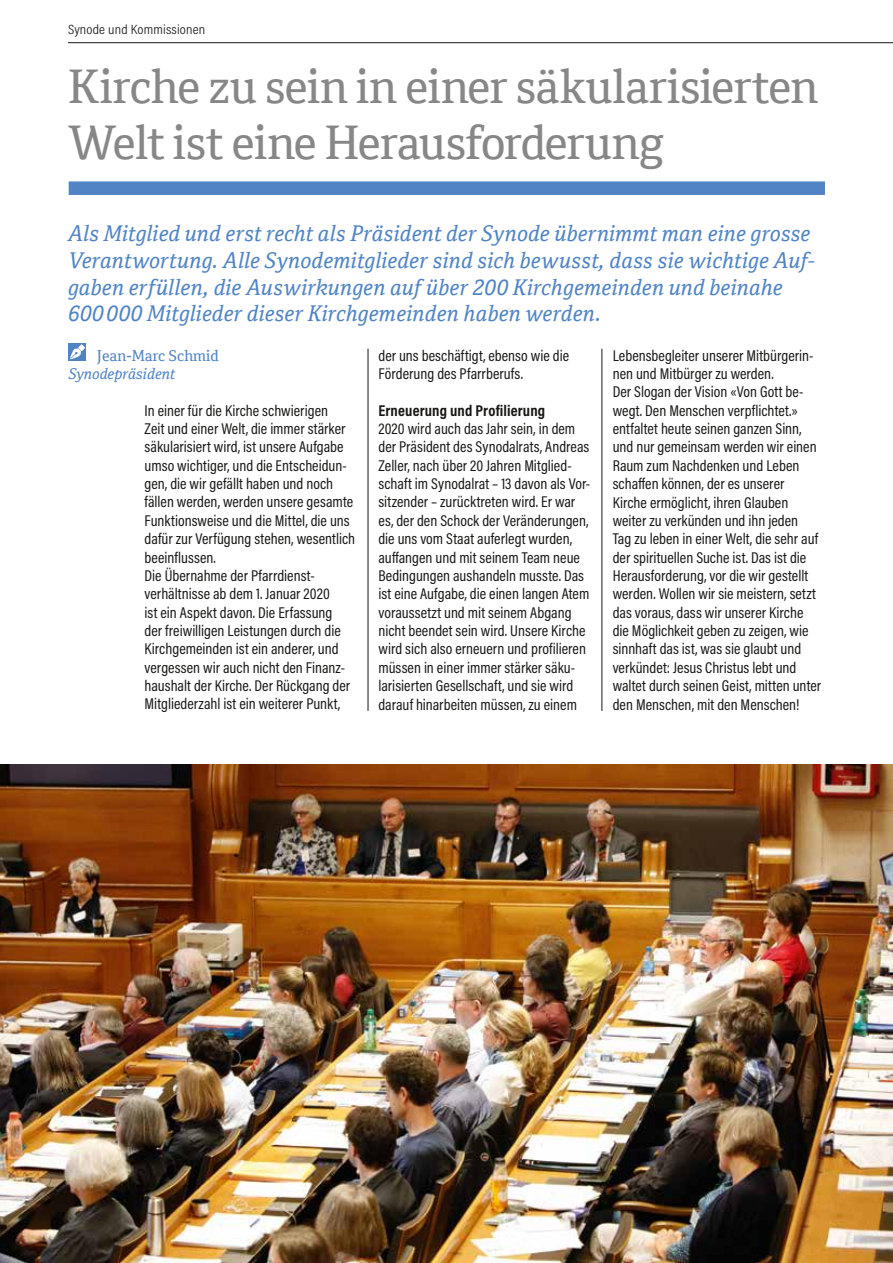
<style>
.page{position:relative;width:893px;height:1263px;background:#fff}
.page>*{position:absolute;margin:0;border:0;box-sizing:border-box;transform-origin:0 0}
.t1{font:46.5px/55.8px "Cordale";letter-spacing:-.015em;color:#868786}
.t2{font:italic 21.75px/26.7px "Cordale";letter-spacing:.005em;color:#5184c4}
.t3{font:15.75px/18.3px "Acumin Pro Cond";color:#181716}
.t4{font:700 15.75px "Acumin Pro Cond";letter-spacing:.01em;color:#181716}
.t5{font:15px "Cordale";color:#5184c4}
.t6{font:italic 15px "Cordale";letter-spacing:-.005em;color:#5184c4}
.t7{font:300 13.5px "Acumin Pro Cond";letter-spacing:.01em;color:#181716;scale:1.1 1}
</style>
<div class="page">
<hr style="left:68px;top:42px;width:825px;height:1px;background:#181716">
<div style="left:68px;top:343px;width:18px;height:18px;background:#5184c4"></div>
<svg style="left:69px;top:348px;width:12px;height:12px"></svg>
<svg style="left:78px;top:344px;width:7px;height:7px"></svg>
<img style="left:0;top:764px;width:893px;height:499px">
<div style="left:69px;top:181px;width:756px;height:14px;background:#5184c4"></div>
<hr style="left:368px;top:349px;width:1px;height:362px;background:#181716">
<hr style="left:602px;top:349px;width:1px;height:362px;background:#181716">
<p class="t7" style="left:68px;top:21px;width:126px">Synode und Kommissionen</p>
<h1 class="t1" style="left:68px;top:59px;width:752px">Kirche zu sein in einer säkularisierten<br>Welt ist eine Herausforderung</h1>
<p class="t2" style="left:68px;top:220px;width:748px">Als Mitglied und erst recht als Präsident der Synode übernimmt man eine grosse Verantwortung. Alle Synodemitglieder sind sich bewusst, dass sie wichtige Auf&shy;gaben erfüllen, die Auswirkungen auf über 200 Kirchgemeinden und beinahe 600000 Mitglieder dieser Kirchgemeinden haben werden.</p>
<p class="t5" style="left:97px;top:347px;width:123px">Jean-Marc Schmid</p>
<p class="t6" style="left:68px;top:365px;width:108px">Synodepräsident</p>
<p class="t3" style="left:145px;top:401px;width:212px">In einer für die Kirche schwierigen<br>Zeit und einer Welt, die immer stärker säkularisiert wird, ist unsere Aufgabe umso wichtiger, und die Entscheidun&shy;gen, die wir gefällt haben und noch fällen werden, werden unsere gesamte Funktionsweise und die Mittel, die uns dafür zur Verfügung stehen, wesentlich beeinflussen.<br>Die Übernahme der Pfarrdienst&shy;verhältnisse ab dem 1. Januar 2020<br>ist ein Aspekt davon. Die Erfassung<br>der freiwilligen Leistungen durch die Kirchgemeinden ist ein anderer, und vergessen wir auch nicht den Finanz&shy;haushalt der Kirche. Der Rückgang der Mitgliederzahl ist ein weiterer Punkt,</p>
<p class="t3" style="left:378px;top:346px;width:192px">der uns beschäftigt, ebenso wie die<br>Förderung des Pfarrberufs.</p>
<p class="t4" style="left:378px;top:400px;width:168px">Erneuerung und Profilierung</p>
<p class="t3" style="left:378px;top:419px;width:213px">2020 wird auch das Jahr sein, in dem der Präsident des Synodalrats, Andreas Zeller, nach über 20 Jahren Mitglied&shy;schaft im Synodalrat – 13 davon als Vor&shy;sitzender – zurücktreten wird. Er war es, der den Schock der Veränderungen, die uns vom Staat auferlegt wurden, auffangen und mit seinem Team neue Bedingungen aushandeln musste. Das ist eine Aufgabe, die einen langen Atem voraussetzt und mit seinem Abgang nicht beendet sein wird. Unsere Kirche wird sich also erneuern und profilieren müssen in einer immer stärker säku&shy;larisierten Gesellschaft, und sie wird darauf hinarbeiten müssen, zu einem</p>
<p class="t3" style="left:613px;top:346px;width:210px">Lebensbegleiter unserer Mitbürgerin&shy;nen und Mitbürger zu werden.<br>Der Slogan der Vision «Von Gott be&shy;wegt. Den Menschen verpflichtet.» entfaltet heute seinen ganzen Sinn, und nur gemeinsam werden wir einen Raum zum Nachdenken und Leben schaffen können, der es unserer Kirche ermöglicht, ihren Glauben weiter zu verkünden und ihn jeden<br>Tag zu leben in einer Welt, die sehr auf der spirituellen Suche ist. Das ist die Herausforderung, vor die wir gestellt werden. Wollen wir sie meistern, setzt das voraus, dass wir unserer Kirche die Möglichkeit geben zu zeigen, wie sinnhaft das ist, was sie glaubt und verkündet: Jesus Christus lebt und waltet durch seinen Geist, mitten unter den Menschen, mit den Menschen!</p>
</div>
